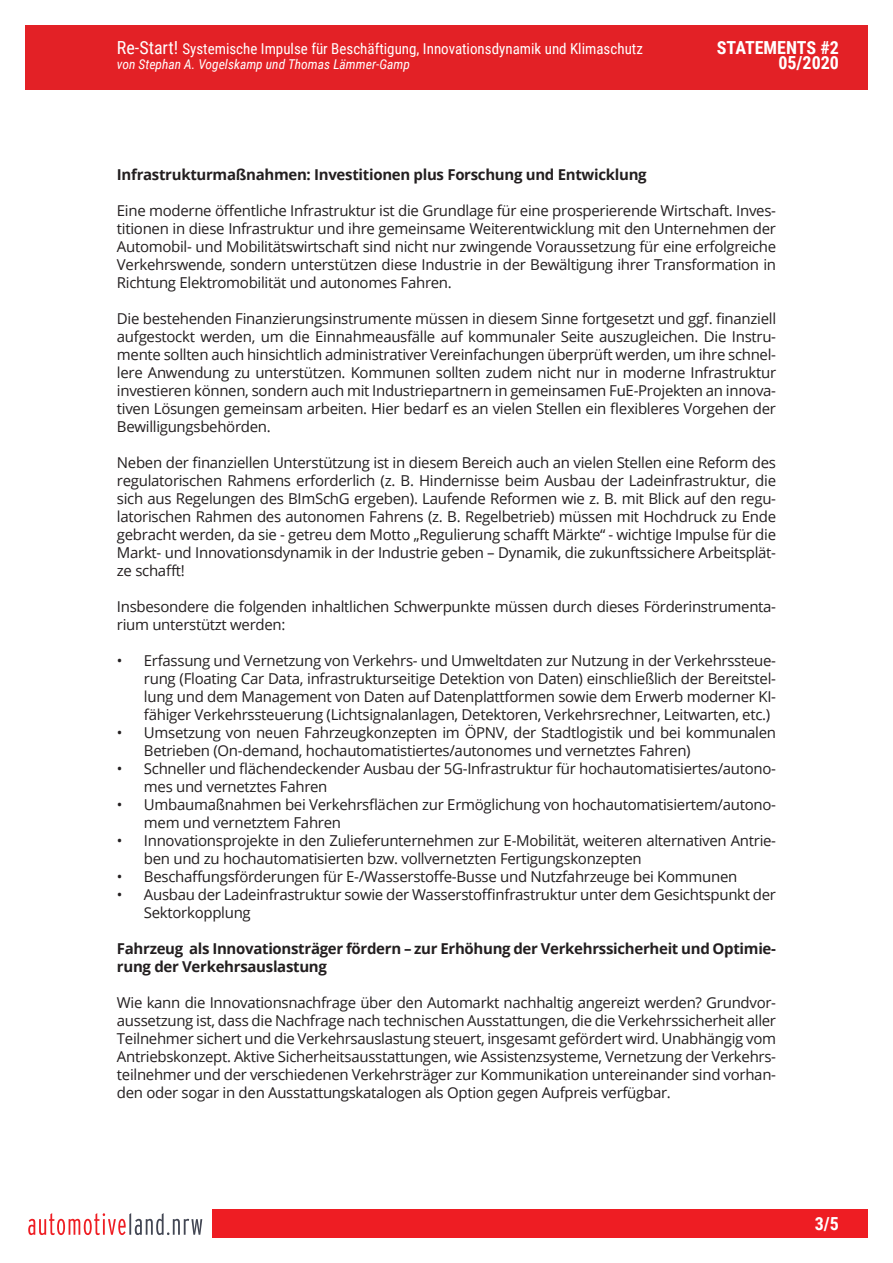
<style>
.page{position:relative;width:893px;height:1263px;background:#fff}
.page>*{position:absolute;margin:0;border:0;box-sizing:border-box;transform-origin:0 0}
.t1{font:700 18px/14.9px "Roboto Condensed";color:#fff;text-align:right}
.Fließtext{font:15px/18px "Open Sans";letter-spacing:-.02em;color:#231f20}
.Fließtext-2{font:700 15px/18px "Open Sans";letter-spacing:-.02em;color:#231f20}
.t2{font:15px "Roboto Condensed";color:#fff}
.t3{font:italic 13.5px "Roboto Condensed";color:#fff}
.s1{font-size:18px}
</style>
<div class="page">
<div style="left:1px;top:11px;width:891px;height:79px;background:#e32126"></div>
<div style="left:212px;top:1209px;width:680px;height:30px;background:#ee1d23"></div>
<div style="left:0;top:0;width:24px;height:1261px;background:#fff"></div>
<div style="left:869px;top:0;width:24px;height:1261px;background:#fff"></div>
<div style="left:1px;top:0;width:891px;height:24px;background:#fff"></div>
<svg style="left:28px;top:1213px;width:174px;height:22px"></svg>
<p class="t2" style="left:117px;top:38px;width:527px"><span class="s1">Re-Start!</span> Systemische Impulse für Beschäftigung, Innovationsdynamik und Klimaschutz</p>
<p class="t3" style="left:117px;top:55px;width:295px">von Stephan A. Vogelskamp und Thomas Lämmer-Gamp</p>
<p class="t1" style="left:717px;top:40px;width:124px">STATEMENTS #2<br>05/2020</p>
<p class="Fließtext-2" style="left:117px;top:165px;width:531px">Infrastrukturmaßnahmen: Investitionen plus Forschung und Entwicklung</p>
<p class="Fließtext" style="left:117px;top:201px;width:661px;text-align:justify">Eine moderne öffentliche Infrastruktur ist die Grundlage für eine prosperierende Wirtschaft. Inves&shy;titionen in diese Infrastruktur und ihre gemeinsame Weiterentwicklung mit den Unternehmen der Automobil- und Mobilitätswirtschaft sind nicht nur zwingende Voraussetzung für eine erfolgreiche Verkehrswende, sondern unterstützen diese Industrie in der Bewältigung ihrer Transformation in Richtung Elektromobilität und autonomes Fahren.</p>
<p class="Fließtext" style="left:117px;top:309px;width:661px;text-align:justify">Die bestehenden Finanzierungsinstrumente müssen in diesem Sinne fortgesetzt und ggf. finanziell aufgestockt werden, um die Einnahmeausfälle auf kommunaler Seite auszugleichen. Die Instru&shy;mente sollten auch hinsichtlich administrativer Vereinfachungen überprüft werden, um ihre schnel&shy;lere Anwendung zu unterstützen. Kommunen sollten zudem nicht nur in moderne Infrastruktur investieren können, sondern auch mit Industriepartnern in gemeinsamen FuE-Projekten an innova&shy;tiven Lösungen gemeinsam arbeiten. Hier bedarf es an vielen Stellen ein flexibleres Vorgehen der Bewilligungsbehörden.</p>
<p class="Fließtext" style="left:117px;top:453px;width:661px;text-align:justify">Neben der finanziellen Unterstützung ist in diesem Bereich auch an vielen Stellen eine Reform des regulatorischen Rahmens erforderlich (z. B. Hindernisse beim Ausbau der Ladeinfrastruktur, die sich aus Regelungen des BImSchG ergeben). Laufende Reformen wie z. B. mit Blick auf den regu&shy;latorischen Rahmen des autonomen Fahrens (z. B. Regelbetrieb) müssen mit Hochdruck zu Ende gebracht werden, da sie - getreu dem Motto „Regulierung schafft Märkte“ - wichtige Impulse für die Markt- und Innovationsdynamik in der Industrie geben – Dynamik, die zukunftssichere Arbeitsplät&shy;ze schafft!</p>
<p class="Fließtext" style="left:117px;top:597px;width:661px">Insbesondere die folgenden inhaltlichen Schwerpunkte müssen durch dieses Förderinstrumenta&shy;rium unterstützt werden:</p>
<p class="Fließtext" style="left:144px;top:651px;width:634px;text-align:justify;text-indent:-27px">• Erfassung und Vernetzung von Verkehrs- und Umweltdaten zur Nutzung in der Verkehrssteue&shy;rung (Floating Car Data, infrastrukturseitige Detektion von Daten) einschließlich der Bereitstel&shy;lung und dem Management von Daten auf Datenplattformen sowie dem Erwerb moderner KI&shy;fähiger Verkehrssteuerung (Lichtsignalanlagen, Detektoren, Verkehrsrechner, Leitwarten, etc.)</p>
<p class="Fließtext" style="left:144px;top:723px;width:634px;text-indent:-27px">• Umsetzung von neuen Fahrzeugkonzepten im ÖPNV, der Stadtlogistik und bei kommunalen<br>Betrieben (On-demand, hochautomatistiertes/autonomes und vernetztes Fahren)</p>
<p class="Fließtext" style="left:144px;top:759px;width:634px;text-indent:-27px">• Schneller und flächendeckender Ausbau der 5G-Infrastruktur für hochautomatisiertes/autono&shy;mes und vernetztes Fahren</p>
<p class="Fließtext" style="left:144px;top:795px;width:634px;text-indent:-27px">• Umbaumaßnahmen bei Verkehrsflächen zur Ermöglichung von hochautomatisiertem/autono&shy;mem und vernetztem Fahren</p>
<p class="Fließtext" style="left:144px;top:831px;width:634px;text-indent:-27px">• Innovationsprojekte in den Zulieferunternehmen zur E-Mobilität, weiteren alternativen Antrie&shy;ben und zu hochautomatisierten bzw. vollvernetzten Fertigungskonzepten</p>
<p class="Fließtext" style="left:117px;top:867px;width:622px">• Beschaffungsförderungen für E-/Wasserstoffe-Busse und Nutzfahrzeuge bei Kommunen</p>
<p class="Fließtext" style="left:144px;top:885px;width:634px;text-indent:-27px">• Ausbau der Ladeinfrastruktur sowie der Wasserstoffinfrastruktur unter dem Gesichtspunkt der<br>Sektorkopplung</p>
<p class="Fließtext-2" style="left:117px;top:939px;width:661px">Fahrzeug als Innovationsträger fördern – zur Erhöhung der Verkehrssicherheit und Optimie&shy;rung der Verkehrsauslastung</p>
<p class="Fließtext" style="left:117px;top:993px;width:661px;text-align:justify">Wie kann die Innovationsnachfrage über den Automarkt nachhaltig angereizt werden? Grundvor&shy;aussetzung ist, dass die Nachfrage nach technischen Ausstattungen, die die Verkehrssicherheit aller Teilnehmer sichert und die Verkehrsauslastung steuert, insgesamt gefördert wird. Unabhängig vom Antriebskonzept. Aktive Sicherheitsausstattungen, wie Assistenzsysteme, Vernetzung der Verkehrs&shy;teilnehmer und der verschiedenen Verkehrsträger zur Kommunikation untereinander sind vorhan&shy;den oder sogar in den Ausstattungskatalogen als Option gegen Aufpreis verfügbar.</p>
<p class="t1" style="left:815px;top:1216px;width:26px">3/5</p>
</div>
